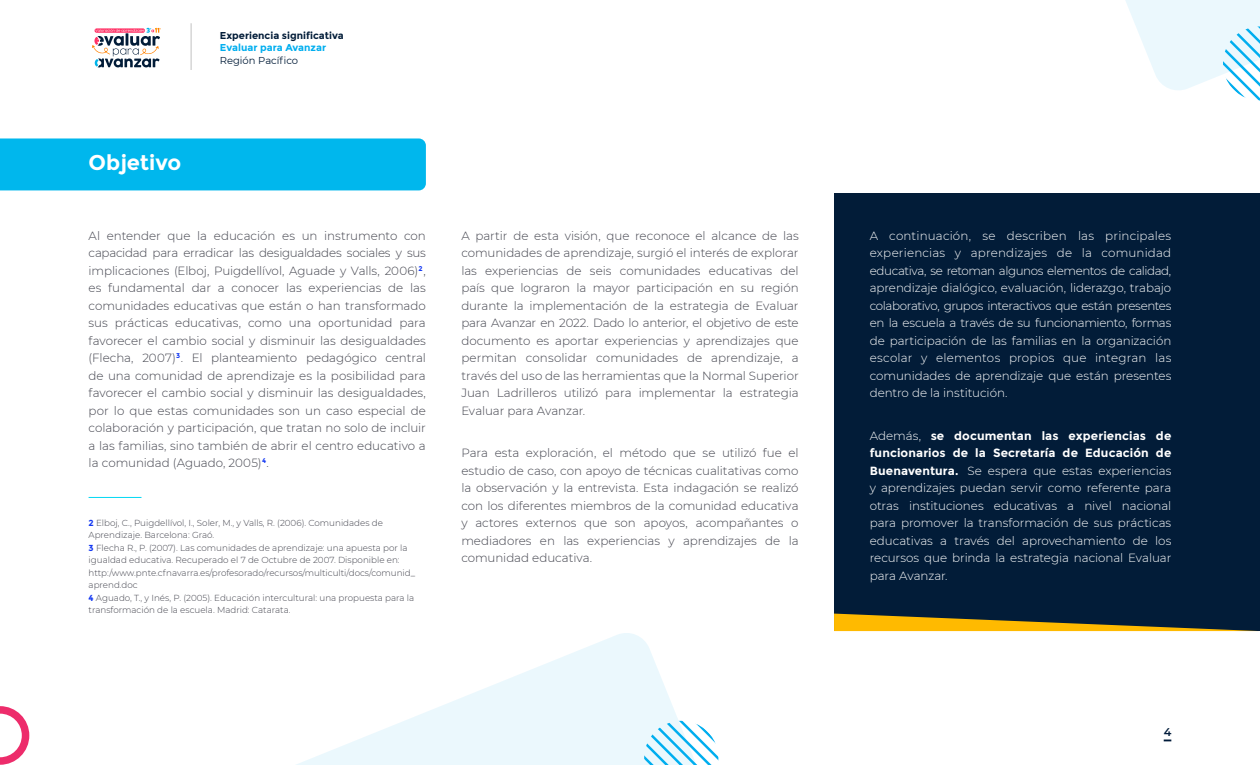
<style>
.page{position:relative;width:1260px;height:765px;background:#fff}
.page>*{position:absolute;margin:0;border:0;box-sizing:border-box;transform-origin:0 0}
.t1{font:700 21.25px "Montserrat";letter-spacing:-.005em;color:#fff}
.t2{font:300 11.88px/17.5px "Montserrat";letter-spacing:-.005em;color:#41424c;text-align:justify}
.t3{font:300 11.88px/17.5px "Montserrat";letter-spacing:-.005em;color:#fff;text-align:justify}
.t4{font:600 11.25px "Montserrat";color:#001b3a}
.t5{font:700 10px "Montserrat";color:#021c38}
.t6{font:700 10px "Montserrat";color:#00aeef}
.t7{font:10px "Montserrat";color:#021c38}
.Citas{font:300 8.75px/12.5px "Montserrat";color:#41424c}
.s1{font-weight:700;color:#1237f2}
.s2{font-weight:700}
</style>
<div class="page">
<hr style="left:191px;top:23px;width:1px;height:47px;background:#cdcdcd">
<svg style="left:92px;top:28px;width:69px;height:39px"></svg>
<svg style="left:0;top:706px;width:29px;height:59px"></svg>
<svg style="left:1125px;top:0;width:135px;height:101px"></svg>
<div style="left:834px;top:194px;width:426px;height:437px;background:#021c38"></div>
<svg style="left:834px;top:614px;width:423px;height:17px"></svg>
<div style="left:0;top:138px;width:426px;height:52px;background:#00b7ed"></div>
<hr style="left:89px;top:497px;width:52px;height:1px;background:#00d7f3">
<svg style="left:296px;top:633px;width:386px;height:132px;fill:#ebf8fd"></svg>
<svg style="left:643px;top:721px;width:76px;height:44px"></svg>
<h2 class="t1" style="left:89px;top:150px;width:94px">Objetivo</h2>
<p class="t5" style="left:220px;top:29px;width:125px">Experiencia significativa</p>
<p class="t6" style="left:220px;top:42px;width:108px">Evaluar para Avanzar</p>
<p class="t7" style="left:220px;top:54px;width:80px">Región Pacífico</p>
<p class="t2" style="left:89px;top:227px;width:339px">Al entender que la educación es un instrumento con capacidad para erradicar las desigualdades sociales y sus implicaciones (Elboj, Puigdellívol, Aguade y Valls, 2006)<sup>2</sup>, es fundamental dar a conocer las experiencias de las comunidades educativas que están o han transformado sus prácticas educativas, como una oportunidad para favorecer el cambio social y disminuir las desigualdades (Flecha, 2007)<sup>3</sup>. El planteamiento pedagógico central de una comunidad de aprendizaje es la posibilidad para favorecer el cambio social y disminuir las desigualdades, por lo que estas comunidades son un caso especial de colaboración y participación, que tratan no solo de incluir a las familias, sino también de abrir el centro educativo a la comunidad (Aguado, 2005)<sup>4</sup>.</p>
<p class="Citas" style="left:89px;top:516px;width:296px"><span class="s1">2</span> Elboj, C., Puigdellívol, I., Soler, M., y Valls, R. (2006). Comunidades de<br>Aprendizaje. Barcelona: Graó.</p>
<p class="Citas" style="left:89px;top:541px;width:328px"><span class="s1">3</span> Flecha R., P. (2007). Las comunidades de aprendizaje: una apuesta por la igualdad educativa. Recuperado el 7 de Octubre de 2007. Disponible en: http:/www.pnte.cfnavarra.es/profesorado/recursos/multiculti/docs/comunid_ aprend.doc</p>
<p class="Citas" style="left:89px;top:591px;width:327px"><span class="s1">4</span> Aguado, T., y Inés, P. (2005). Educación intercultural: una propuesta para la transformación de la escuela. Madrid: Catarata.</p>
<p class="t2" style="left:461px;top:227px;width:339px">A partir de esta visión, que reconoce el alcance de las comunidades de aprendizaje, surgió el interés de explorar las experiencias de seis comunidades educativas del país que lograron la mayor participación en su región durante la implementación de la estrategia de Evaluar para Avanzar en 2022. Dado lo anterior, el objetivo de este documento es aportar experiencias y aprendizajes que permitan consolidar comunidades de aprendizaje, a través del uso de las herramientas que la Normal Superior Juan Ladrilleros utilizó para implementar la estrategia Evaluar para Avanzar.</p>
<p class="t2" style="left:461px;top:444px;width:339px">Para esta exploración, el método que se utilizó fue el estudio de caso, con apoyo de técnicas cualitativas como la observación y la entrevista. Esta indagación se realizó con los diferentes miembros de la comunidad educativa y actores externos que son apoyos, acompañantes o mediadores en las experiencias y aprendizajes de la comunidad educativa.</p>
<p class="t3" style="left:870px;top:227px;width:303px">A continuación, se describen las principales experiencias y aprendizajes de la comunidad educativa, se retoman algunos elementos de calidad, aprendizaje dialógico, evaluación, liderazgo, trabajo colaborativo, grupos interactivos que están presentes en la escuela a través de su funcionamiento, formas de participación de las familias en la organización escolar y elementos propios que integran las comunidades de aprendizaje que están presentes dentro de la institución.</p>
<p class="t3" style="left:870px;top:426px;width:303px">Además, <span class="s2">se documentan las experiencias de funcionarios de la Secretaría de Educación de Buenaventura.</span> Se espera que estas experiencias y aprendizajes puedan servir como referente para otras instituciones educativas a nivel nacional para promover la transformación de sus prácticas educativas a través del aprovechamiento de los recursos que brinda la estrategia nacional Evaluar para Avanzar.</p>
<p class="t4" style="left:1164px;top:724px;width:9px">4</p>
</div>
